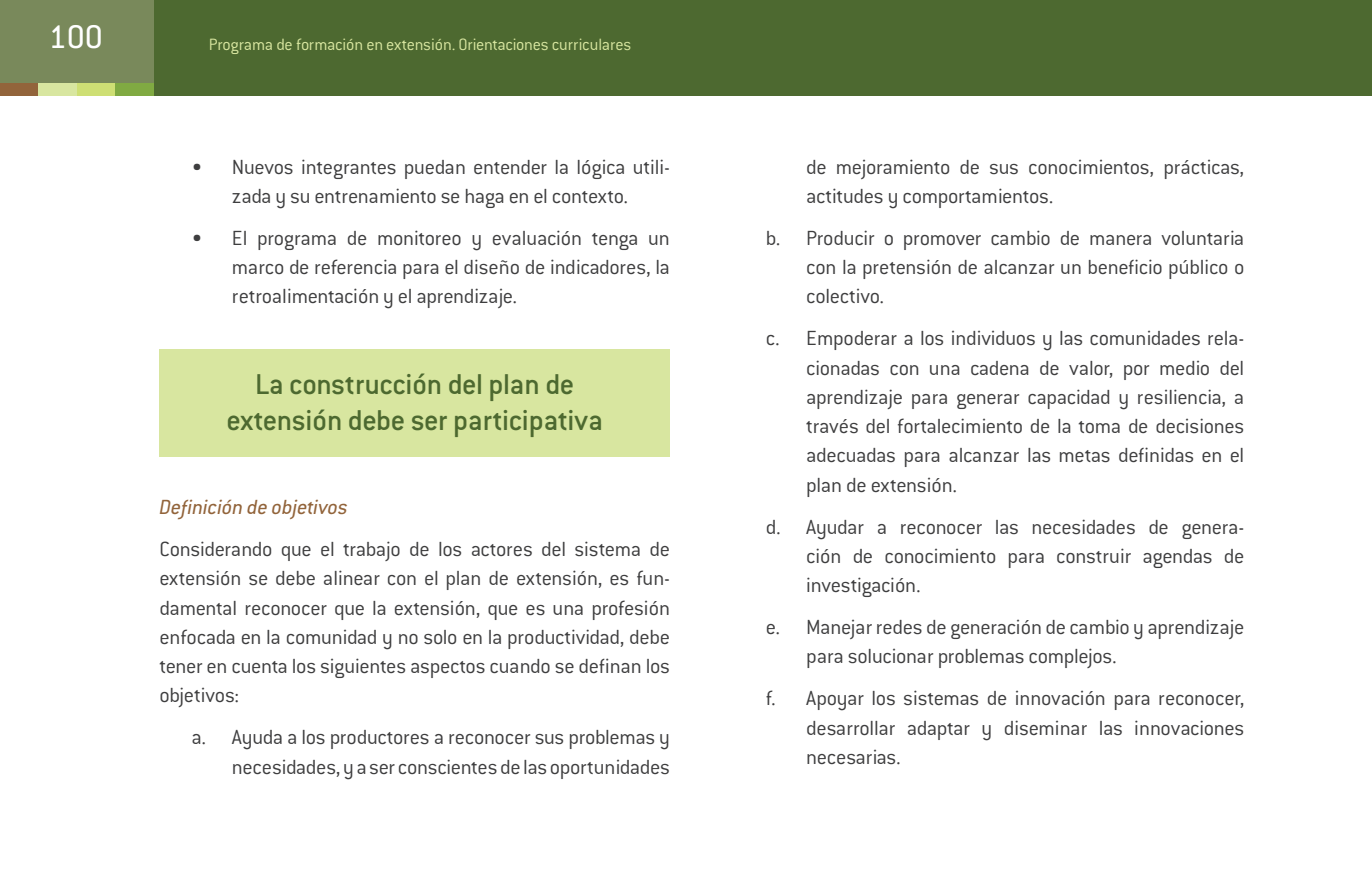
<style>
.page{position:relative;width:1372px;height:893px;background:#fff}
.page>*{position:absolute;margin:0;border:0;box-sizing:border-box;transform-origin:0 0}
.t1{font:36px "Conduit ITC Std";color:#fff}
.t2{font:500 31.5px/36px "Conduit ITC Std";letter-spacing:-.015em;color:#4d6930;text-align:center}
.t3{font:300 22.5px/29.2px "Conduit ITC Std";letter-spacing:-.015em;color:#3e3e3f;text-align:justify}
.t4{font:italic 22.5px "Conduit ITC Std";color:#92643b}
.t5{font:300 18px "Conduit ITC Std";letter-spacing:-.015em;color:#d8e6a0}
</style>
<div class="page">
<div style="left:0;top:0;width:1371px;height:96px;background:#4d6930"></div>
<div style="left:0;top:0;width:153px;height:96px;background:#79895b"></div>
<div style="left:0;top:83px;width:38px;height:13px;background:#92643b"></div>
<div style="left:77px;top:83px;width:38px;height:13px;background:#cedf74"></div>
<div style="left:38px;top:83px;width:39px;height:13px;background:#d8e6a0"></div>
<div style="left:115px;top:83px;width:38px;height:13px;background:#80aa42"></div>
<div style="left:159px;top:349px;width:511px;height:107px;background:#d8e6a0"></div>
<h1 class="t1" style="left:49px;top:15px;width:56px">100</h1>
<p class="t5" style="left:209px;top:33px;width:424px">Programa de formación en extensión. Orientaciones curriculares</p>
<p class="t3" style="left:191px;top:151px;width:480px;text-align:center">• Nuevos integrantes puedan entender la lógica utili&shy;zada y su entrenamiento se haga en el contexto.</p>
<p class="t3" style="left:232px;top:223px;width:439px;text-indent:-40px">• El programa de monitoreo y evaluación tenga un marco de referencia para el diseño de indicadores, la retroalimentación y el aprendizaje.</p>
<h2 class="t2" style="left:226px;top:365px;width:378px">La construcción del plan de extensión debe ser participativa</h2>
<p class="t4" style="left:159px;top:493px;width:190px">Definición de objetivos</p>
<p class="t3" style="left:159px;top:534px;width:512px">Considerando que el trabajo de los actores del sistema de extensión se debe alinear con el plan de extensión, es fun&shy;damental reconocer que la extensión, que es una profesión enfocada en la comunidad y no solo en la productividad, debe tener en cuenta los siguientes aspectos cuando se definan los objetivos:</p>
<p class="t3" style="left:191px;top:722px;width:480px;text-align:right">a. Ayuda a los productores a reconocer sus problemas y necesidades, y a ser conscientes de las oportunidades</p>
<p class="t3" style="left:806px;top:151px;width:439px">de mejoramiento de sus conocimientos, prácticas, actitudes y comportamientos.</p>
<p class="t3" style="left:806px;top:223px;width:439px;text-indent:-40px">b. Producir o promover cambio de manera voluntaria con la pretensión de alcanzar un beneficio público o colectivo.</p>
<p class="t3" style="left:806px;top:323px;width:439px;text-indent:-40px">c. Empoderar a los individuos y las comunidades rela&shy;cionadas con una cadena de valor, por medio del aprendizaje para generar capacidad y resiliencia, a través del fortalecimiento de la toma de decisiones adecuadas para alcanzar las metas definidas en el plan de extensión.</p>
<p class="t3" style="left:806px;top:511px;width:439px;text-indent:-40px">d. Ayudar a reconocer las necesidades de genera&shy;ción de conocimiento para construir agendas de investigación.</p>
<p class="t3" style="left:806px;top:612px;width:439px;text-indent:-40px">e. Manejar redes de generación de cambio y aprendizaje para solucionar problemas complejos.</p>
<p class="t3" style="left:806px;top:683px;width:439px;text-indent:-40px">f. Apoyar los sistemas de innovación para reconocer, desarrollar adaptar y diseminar las innovaciones necesarias.</p>
</div>
